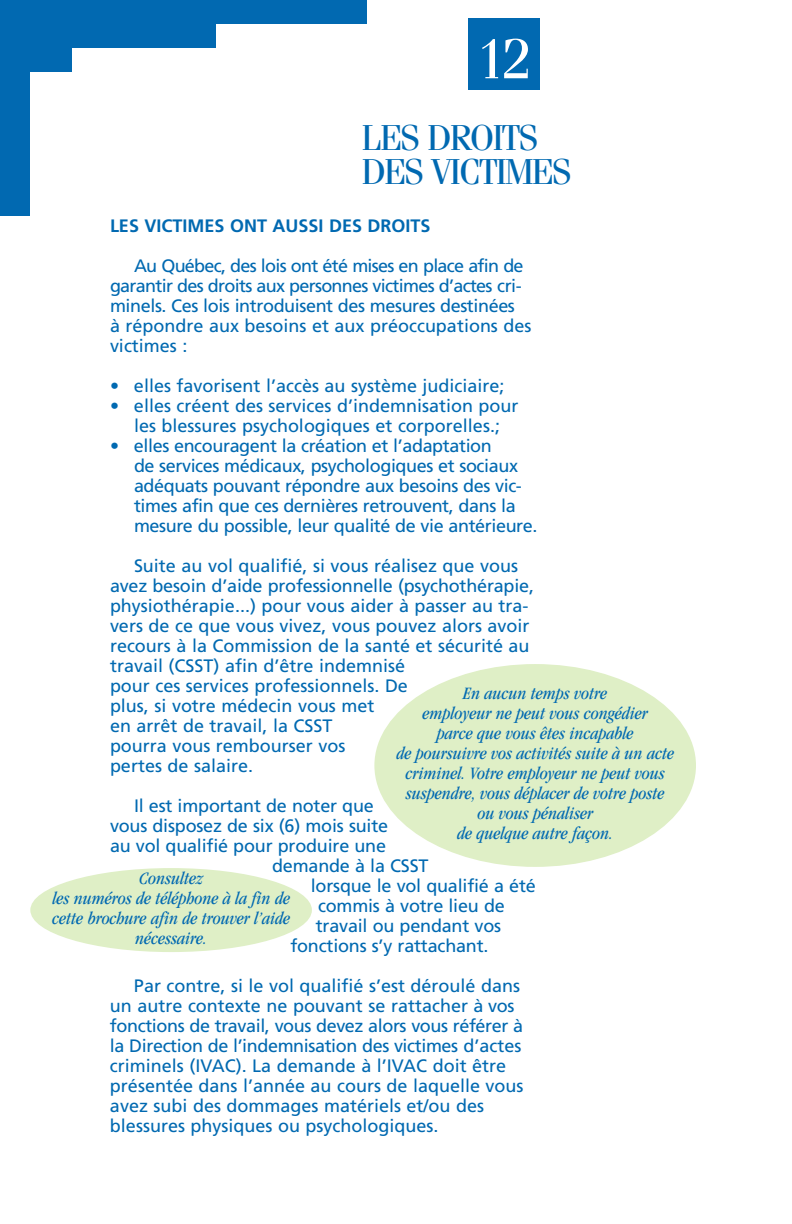
<style>
.page{position:relative;width:792px;height:1224px;background:#fff}
.page>*{position:absolute;margin:0;border:0;box-sizing:border-box;transform-origin:0 0}
.t1{font:56px "Fenice";color:#fff}
.t2{font:36px/34px "Fenice";letter-spacing:-.055em;color:#0169b1}
.t3{font:18px/20px "Frutiger";color:#0169b1}
.t4{font:18px/20px "Frutiger";letter-spacing:-.02em;color:#0169b1}
.t5{font:italic condensed 18px/20px "Garamond";color:#0169b1;text-align:center}
.t6{font:700 18px "Frutiger";color:#0169b1}
</style>
<div class="page">
<div style="left:468px;top:18px;width:72px;height:72px;background:#0169b1"></div>
<div style="left:0;top:0;width:367px;height:24px;background:#0169b1"></div>
<div style="left:0;top:24px;width:216px;height:24px;background:#0169b1"></div>
<div style="left:0;top:48px;width:72px;height:24px;background:#0169b1"></div>
<div style="left:0;top:48px;width:30px;height:168px;background:#0169b1"></div>
<div style="left:374px;top:664px;width:322px;height:203px;background:#dfefc6;border-radius:50%"></div>
<div style="left:30px;top:868px;width:282px;height:84px;background:#dfefc6;border-radius:50%"></div>
<h1 class="t1" style="left:476px;top:36px;width:58px">12</h1>
<h2 class="t2" style="left:361px;top:122px;width:212px">LES DROITS<br>DES VICTIMES</h2>
<p class="t6" style="left:110px;top:218px;width:322px">LES VICTIMES ONT AUSSI DES DROITS</p>
<p class="t4" style="left:110px;top:257px;width:423px;text-indent:24px">Au Québec, des lois ont été mises en place afin de garantir des droits aux personnes victimes d’actes cri&shy;minels. Ces lois introduisent des mesures destinées<br>à répondre aux besoins et aux préoccupations des victimes :</p>
<p class="t3" style="left:110px;top:377px;width:396px">• elles favorisent l’accès au système judiciaire;</p>
<p class="t3" style="left:110px;top:397px;width:410px;text-align:center">• elles créent des services d’indemnisation pour les blessures psychologiques et corporelles.;</p>
<p class="t4" style="left:134px;top:437px;width:405px;text-indent:-24px">• elles encouragent la création et l’adaptation<br>de services médicaux, psychologiques et sociaux adéquats pouvant répondre aux besoins des vic&shy;times afin que ces dernières retrouvent, dans la mesure du possible, leur qualité de vie antérieure.</p>
<p class="t3" style="left:110px;top:557px;width:426px;text-indent:24px">Suite au vol qualifié, si vous réalisez que vous avez besoin d’aide professionnelle (psychothérapie, physiothérapie...) pour vous aider à passer au tra&shy;vers de ce que vous vivez, vous pouvez alors avoir recours à la Commission de la santé et sécurité au travail (CSST) afin d’être indemnisé<br>pour ces services professionnels. De<br>plus, si votre médecin vous met<br>en arrêt de travail, la CSST<br>pourra vous rembourser vos<br>pertes de salaire.</p>
<p class="t3" style="left:134px;top:797px;width:241px">Il est important de noter que</p>
<p class="t3" style="left:110px;top:817px;width:280px">vous disposez de six (6) mois suite</p>
<p class="t3" style="left:110px;top:837px;width:278px">au vol qualifié pour produire une</p>
<p class="t3" style="left:272px;top:857px;width:158px">demande à la CSST</p>
<p class="t3" style="left:311px;top:877px;width:226px">lorsque le vol qualifié a été</p>
<p class="t3" style="left:318px;top:897px;width:188px">commis à votre lieu de</p>
<p class="t3" style="left:316px;top:917px;width:187px">travail ou pendant vos</p>
<p class="t3" style="left:290px;top:937px;width:200px">fonctions s’y rattachant.</p>
<p class="t3" style="left:110px;top:977px;width:415px;text-indent:24px">Par contre, si le vol qualifié s’est déroulé dans un autre contexte ne pouvant se rattacher à vos fonctions de travail, vous devez alors vous référer à la Direction de l’indemnisation des victimes d’actes criminels (IVAC). La demande à l’IVAC doit être présentée dans l’année au cours de laquelle vous avez subi des dommages matériels et/ou des blessures physiques ou psychologiques.</p>
<p class="t5" style="left:396px;top:685px;width:279px">En aucun temps votre<br>employeur ne peut vous congédier<br>parce que vous êtes incapable<br>de poursuivre vos activités suite à un acte criminel. Votre employeur ne peut vous suspendre, vous déplacer de votre poste ou vous pénaliser<br>de quelque autre façon.</p>
<p class="t5" style="left:52px;top:870px;width:239px">Consultez<br>les numéros de téléphone à la fin de cette brochure afin de trouver l’aide nécessaire.</p>
</div>
